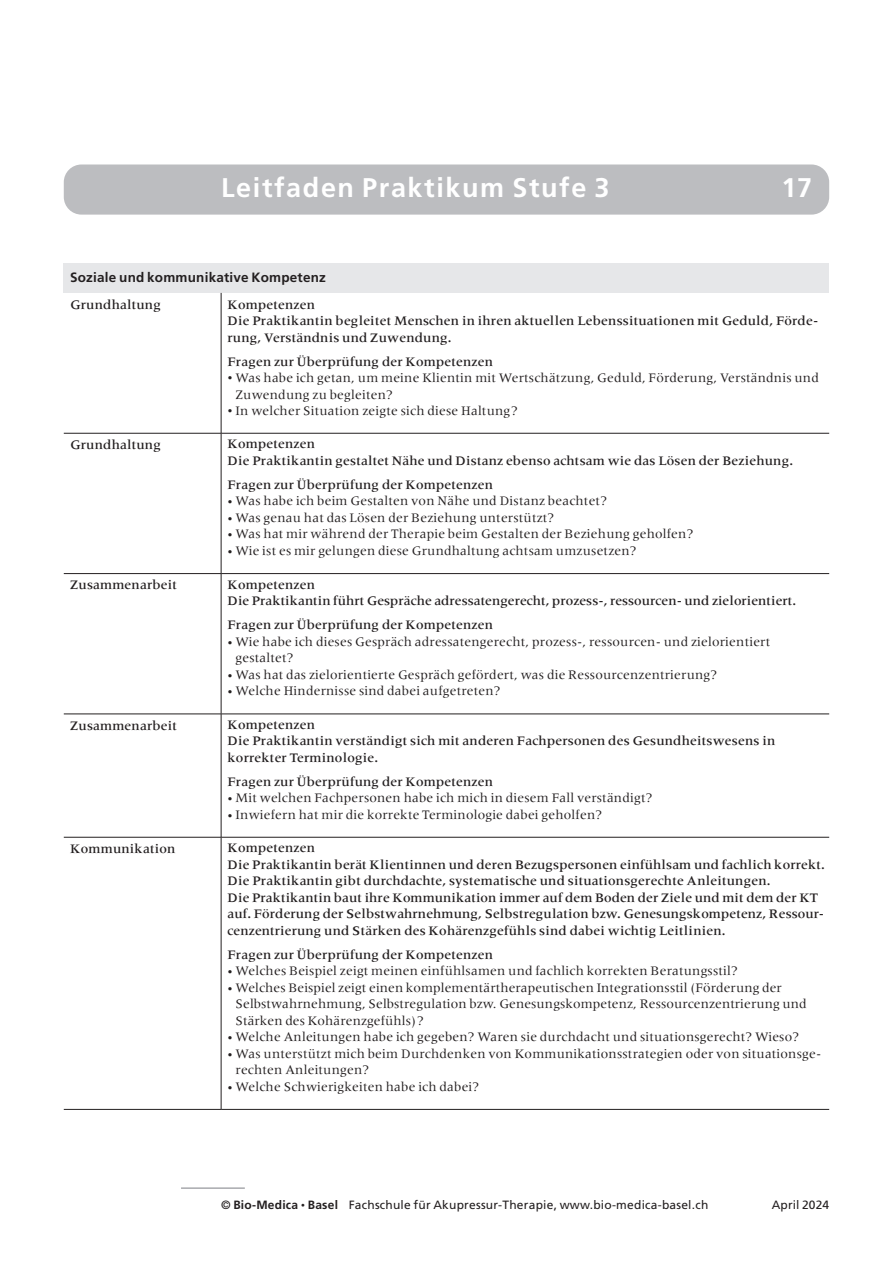
<style>
.page{position:relative;width:893px;height:1263px;background:#fff}
.page>*{position:absolute;margin:0;border:0;box-sizing:border-box;transform-origin:0 0}
.t1{font:700 27px "Frutiger LT Std";letter-spacing:.06em;color:#fff}
.t2{font:13.5px/16.5px "Meridien LT Pro";letter-spacing:.015em;color:#231f20}
.t3{font:500 13.5px/16.5px "Meridien LT Pro";letter-spacing:.015em;color:#231f20}
.t4{font:700 13.5px "Frutiger LT Std";letter-spacing:.015em;color:#231f20}
.t5{font:12px "Frutiger LT Std";letter-spacing:.02em;color:#231f20}
.s1{font-size:10.5px}
.s2{font-weight:700}
.s3{font-family:"Meridien LT Pro";font-size:9px}
</style>
<div class="page">
<hr style="left:181px;top:1187px;width:64px;height:2px;background:#a8a9ad">
<div style="left:64px;top:164px;width:765px;height:51px;background:#bcbdc0;border-radius:18px"></div>
<div style="left:64px;top:264px;width:765px;height:29px;background:#e6e7e9"></div>
<hr style="left:221px;top:293px;width:1px;height:140px;background:#231f20">
<hr style="left:64px;top:433px;width:157px;height:1px;background:#231f20">
<hr style="left:221px;top:433px;width:608px;height:1px;background:#231f20">
<hr style="left:221px;top:433px;width:1px;height:140px;background:#231f20">
<hr style="left:64px;top:573px;width:157px;height:1px;background:#231f20">
<hr style="left:221px;top:573px;width:608px;height:1px;background:#231f20">
<hr style="left:221px;top:574px;width:1px;height:140px;background:#231f20">
<hr style="left:64px;top:714px;width:157px;height:1px;background:#231f20">
<hr style="left:221px;top:714px;width:608px;height:1px;background:#231f20">
<hr style="left:221px;top:714px;width:1px;height:123px;background:#231f20">
<hr style="left:64px;top:837px;width:157px;height:1px;background:#231f20">
<hr style="left:221px;top:837px;width:608px;height:1px;background:#231f20">
<hr style="left:221px;top:837px;width:1px;height:272px;background:#231f20">
<hr style="left:64px;top:1109px;width:157px;height:1px;background:#231f20">
<hr style="left:221px;top:1109px;width:608px;height:1px;background:#231f20">
<h1 class="t1" style="left:221px;top:172px;width:390px">Leitfaden Praktikum Stufe 3</h1>
<h1 class="t1" style="left:782px;top:172px;width:32px">17</h1>
<p class="t4" style="left:70px;top:270px;width:257px">Soziale und kommunikative Kompetenz</p>
<p class="t3" style="left:70px;top:296px;width:92px">Grundhaltung</p>
<p class="t3" style="left:227px;top:296px;width:592px">Kompetenzen<br>Die Praktikantin begleitet Menschen in ihren aktuellen Lebenssituationen mit Geduld, Förde&shy;rung, Verständnis und Zuwendung.</p>
<p class="t3" style="left:227px;top:353px;width:267px">Fragen zur Überprüfung der Kompetenzen</p>
<p class="t2" style="left:236px;top:370px;width:585px;text-indent:-8px"><span class="s1">•</span> Was habe ich getan, um meine Klientin mit Wertschätzung, Geduld, Förderung, Verständnis und<br>Zuwendung zu begleiten?</p>
<p class="t2" style="left:227px;top:403px;width:292px"><span class="s1">•</span> In welcher Situation zeigte sich diese Haltung?</p>
<p class="t3" style="left:70px;top:436px;width:92px">Grundhaltung</p>
<p class="t3" style="left:227px;top:435px;width:567px">Kompetenzen<br>Die Praktikantin gestaltet Nähe und Distanz ebenso achtsam wie das Lösen der Beziehung.</p>
<p class="t3" style="left:227px;top:476px;width:267px">Fragen zur Überprüfung der Kompetenzen</p>
<p class="t2" style="left:227px;top:493px;width:381px"><span class="s1">•</span> Was habe ich beim Gestalten von Nähe und Distanz beachtet?</p>
<p class="t2" style="left:227px;top:509px;width:328px"><span class="s1">•</span> Was genau hat das Lösen der Beziehung unterstützt?</p>
<p class="t2" style="left:227px;top:526px;width:467px"><span class="s1">•</span> Was hat mir während der Therapie beim Gestalten der Beziehung geholfen?</p>
<p class="t2" style="left:227px;top:542px;width:411px"><span class="s1">•</span> Wie ist es mir gelungen diese Grundhaltung achtsam umzusetzen?</p>
<p class="t3" style="left:70px;top:576px;width:108px">Zusammenarbeit</p>
<p class="t3" style="left:227px;top:576px;width:570px">Kompetenzen<br>Die Praktikantin führt Gespräche adressatengerecht, prozess-, ressourcen- und zielorientiert.</p>
<p class="t3" style="left:227px;top:616px;width:267px">Fragen zur Überprüfung der Kompetenzen</p>
<p class="t2" style="left:236px;top:633px;width:536px;text-indent:-8px"><span class="s1">•</span> Wie habe ich dieses Gespräch adressatengerecht, prozess-, ressourcen- und zielorientiert gestaltet?</p>
<p class="t2" style="left:227px;top:666px;width:491px"><span class="s1">•</span> Was hat das zielorientierte Gespräch gefördert, was die Ressourcenzentrierung?</p>
<p class="t2" style="left:227px;top:683px;width:275px"><span class="s1">•</span> Welche Hindernisse sind dabei aufgetreten?</p>
<p class="t3" style="left:70px;top:717px;width:108px">Zusammenarbeit</p>
<p class="t3" style="left:227px;top:716px;width:549px">Kompetenzen<br>Die Praktikantin verständigt sich mit anderen Fachpersonen des Gesundheitswesens in korrekter Terminologie.</p>
<p class="t3" style="left:227px;top:773px;width:267px">Fragen zur Überprüfung der Kompetenzen</p>
<p class="t2" style="left:227px;top:790px;width:426px"><span class="s1">•</span> Mit welchen Fachpersonen habe ich mich in diesem Fall verständigt?</p>
<p class="t2" style="left:227px;top:806px;width:376px"><span class="s1">•</span> Inwiefern hat mir die korrekte Terminologie dabei geholfen?</p>
<p class="t3" style="left:70px;top:840px;width:107px">Kommunikation</p>
<p class="t3" style="left:227px;top:839px;width:599px">Kompetenzen<br>Die Praktikantin berät Klientinnen und deren Bezugspersonen einfühlsam und fachlich korrekt.<br>Die Praktikantin gibt durchdachte, systematische und situationsgerechte Anleitungen.<br>Die Praktikantin baut ihre Kommunikation immer auf dem Boden der Ziele und mit dem der KT auf. Förderung der Selbstwahrnehmung, Selbstregulation bzw. Genesungskompetenz, Ressour&shy;cenzentrierung und Stärken des Kohärenzgefühls sind dabei wichtig Leitlinien.</p>
<p class="t3" style="left:227px;top:946px;width:267px">Fragen zur Überprüfung der Kompetenzen</p>
<p class="t2" style="left:227px;top:963px;width:512px"><span class="s1">•</span> Welches Beispiel zeigt meinen einfühlsamen und fachlich korrekten Beratungsstil?</p>
<p class="t2" style="left:236px;top:979px;width:573px;text-indent:-8px"><span class="s1">•</span> Welches Beispiel zeigt einen komplementärtherapeutischen Integrationsstil (Förderung der<br>Selbstwahrnehmung, Selbstregulation bzw. Genesungskompetenz, Ressourcenzentrierung und<br>Stärken des Kohärenzgefühls)?</p>
<p class="t2" style="left:227px;top:1029px;width:573px"><span class="s1">•</span> Welche Anleitungen habe ich gegeben? Waren sie durchdacht und situationsgerecht? Wieso?</p>
<p class="t2" style="left:236px;top:1045px;width:587px;text-indent:-8px"><span class="s1">•</span> Was unterstützt mich beim Durchdenken von Kommunikationsstrategien oder von situationsge&shy;rechten Anleitungen?</p>
<p class="t2" style="left:227px;top:1078px;width:253px"><span class="s1">•</span> Welche Schwierigkeiten habe ich dabei?</p>
<p class="t5" style="left:221px;top:1198px;width:489px">© <span class="s2">Bio-Medica</span> <span class="s3">•</span> <span class="s2">Basel</span> Fachschule für Akupressur-Therapie, www.bio-medica-basel.ch</p>
<p class="t5" style="left:772px;top:1198px;width:59px">April 2024</p>
</div>
